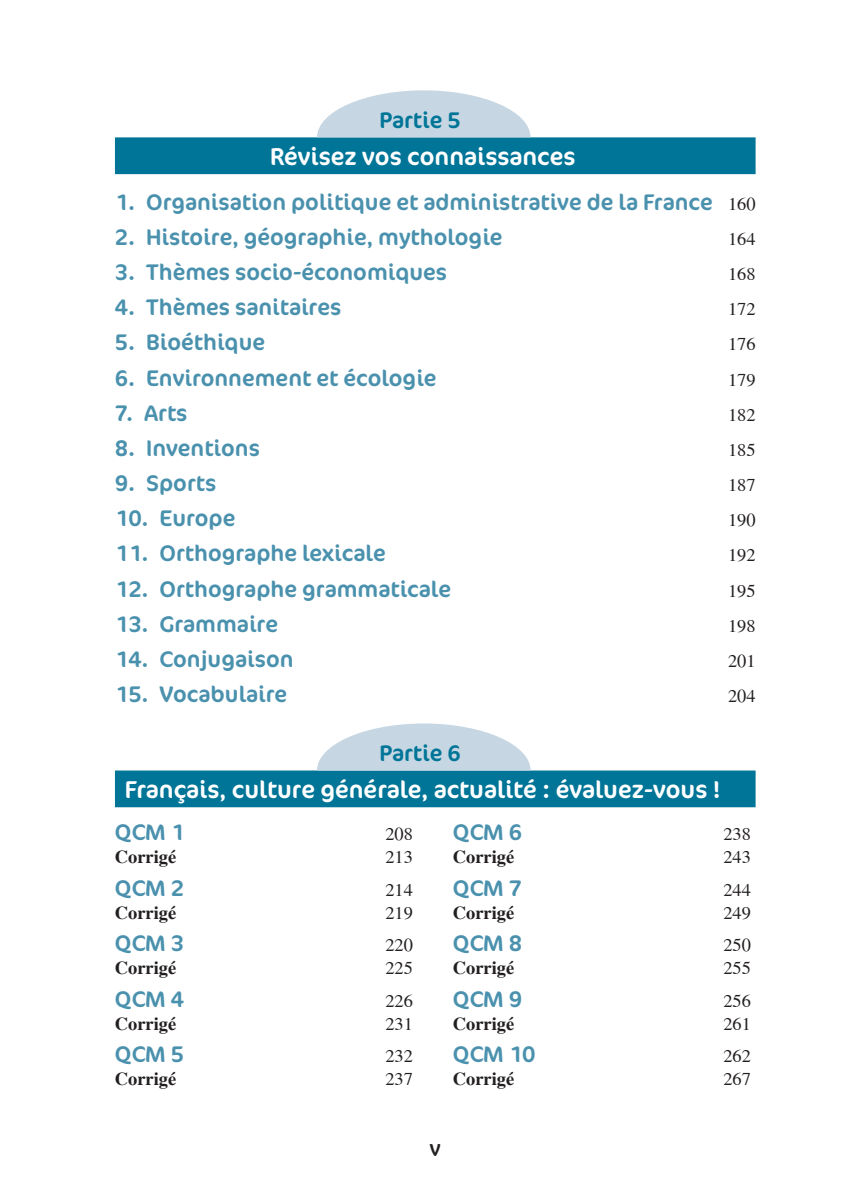
<style>
.page{position:relative;width:845px;height:1191px;background:#fff}
.page>*{position:absolute;margin:0;border:0;box-sizing:border-box;transform-origin:0 0}
.t1{font:24.5px "Cocon OT";color:#fff}
.t2{font:22.75px "Cocon OT";color:#4a91ae}
.t3{font:22.75px "Cocon OT";color:#007597}
.t4{font:18.38px "Times";color:#231f20}
.t5{font:700 18.38px "Times";color:#231f20}
.t6{font:17.5px "Cocon OT";color:#231f20}
.s1{font-family:"Times";font-size:18.38px;color:#231f20}
</style>
<div class="page">
<div style="left:115px;top:137px;width:640px;height:37px;background:#007597"></div>
<div style="left:115px;top:770px;width:640px;height:37px;background:#007597"></div>
<svg style="left:317px;top:90px;width:213px;height:47px"></svg>
<svg style="left:317px;top:723px;width:213px;height:47px"></svg>
<p class="t3" style="left:379px;top:106px;width:83px">Partie 5</p>
<p class="t1" style="left:270px;top:142px;width:307px">Révisez vos connaissances</p>
<p class="t2" style="left:115px;top:189px;width:641px">1. Organisation politique et administrative de la France <span class="s1">160</span></p>
<p class="t2" style="left:115px;top:224px;width:389px">2. Histoire, géographie, mythologie</p>
<p class="t4" style="left:727px;top:228px;width:29px">164</p>
<p class="t2" style="left:115px;top:259px;width:333px">3. Thèmes socio-économiques</p>
<p class="t4" style="left:727px;top:264px;width:29px">168</p>
<p class="t2" style="left:115px;top:294px;width:228px">4. Thèmes sanitaires</p>
<p class="t4" style="left:727px;top:299px;width:29px">172</p>
<p class="t2" style="left:115px;top:329px;width:152px">5. Bioéthique</p>
<p class="t4" style="left:727px;top:334px;width:29px">176</p>
<p class="t2" style="left:115px;top:364px;width:323px">6. Environnement et écologie</p>
<p class="t4" style="left:727px;top:369px;width:29px">179</p>
<p class="t2" style="left:115px;top:399px;width:74px">7. Arts</p>
<p class="t4" style="left:727px;top:404px;width:29px">182</p>
<p class="t2" style="left:115px;top:435px;width:146px">8. Inventions</p>
<p class="t4" style="left:727px;top:439px;width:29px">185</p>
<p class="t2" style="left:115px;top:470px;width:103px">9. Sports</p>
<p class="t4" style="left:727px;top:474px;width:29px">187</p>
<p class="t2" style="left:115px;top:505px;width:122px">10. Europe</p>
<p class="t4" style="left:727px;top:510px;width:29px">190</p>
<p class="t2" style="left:115px;top:540px;width:272px">11. Orthographe lexicale</p>
<p class="t4" style="left:727px;top:545px;width:29px">192</p>
<p class="t2" style="left:115px;top:575px;width:337px">12. Orthographe grammaticale</p>
<p class="t4" style="left:727px;top:580px;width:29px">195</p>
<p class="t2" style="left:115px;top:610px;width:164px">13. Grammaire</p>
<p class="t4" style="left:727px;top:615px;width:29px">198</p>
<p class="t2" style="left:115px;top:645px;width:180px">14. Conjugaison</p>
<p class="t4" style="left:727px;top:650px;width:29px">201</p>
<p class="t2" style="left:115px;top:681px;width:174px">15. Vocabulaire</p>
<p class="t4" style="left:727px;top:685px;width:29px">204</p>
<p class="t3" style="left:379px;top:739px;width:83px">Partie 6</p>
<p class="t1" style="left:125px;top:775px;width:597px">Français, culture générale, actualité : évaluez-vous !</p>
<p class="t2" style="left:115px;top:819px;width:71px">QCM 1</p>
<p class="t4" style="left:385px;top:824px;width:29px">208</p>
<p class="t5" style="left:115px;top:846px;width:63px">Corrigé</p>
<p class="t4" style="left:385px;top:846px;width:29px">213</p>
<p class="t2" style="left:115px;top:874px;width:71px">QCM 2</p>
<p class="t4" style="left:385px;top:879px;width:29px">214</p>
<p class="t5" style="left:115px;top:901px;width:63px">Corrigé</p>
<p class="t4" style="left:385px;top:902px;width:29px">219</p>
<p class="t2" style="left:115px;top:930px;width:71px">QCM 3</p>
<p class="t4" style="left:385px;top:934px;width:29px">220</p>
<p class="t5" style="left:115px;top:957px;width:63px">Corrigé</p>
<p class="t4" style="left:385px;top:957px;width:29px">225</p>
<p class="t2" style="left:115px;top:985px;width:71px">QCM 4</p>
<p class="t4" style="left:385px;top:990px;width:29px">226</p>
<p class="t5" style="left:115px;top:1012px;width:63px">Corrigé</p>
<p class="t4" style="left:385px;top:1013px;width:29px">231</p>
<p class="t2" style="left:115px;top:1041px;width:71px">QCM 5</p>
<p class="t4" style="left:385px;top:1045px;width:29px">232</p>
<p class="t5" style="left:115px;top:1068px;width:63px">Corrigé</p>
<p class="t4" style="left:385px;top:1068px;width:29px">237</p>
<p class="t2" style="left:452px;top:819px;width:71px">QCM 6</p>
<p class="t4" style="left:723px;top:824px;width:29px">238</p>
<p class="t5" style="left:452px;top:846px;width:63px">Corrigé</p>
<p class="t4" style="left:723px;top:846px;width:29px">243</p>
<p class="t2" style="left:452px;top:874px;width:71px">QCM 7</p>
<p class="t4" style="left:723px;top:879px;width:29px">244</p>
<p class="t5" style="left:452px;top:901px;width:63px">Corrigé</p>
<p class="t4" style="left:723px;top:902px;width:29px">249</p>
<p class="t2" style="left:452px;top:930px;width:71px">QCM 8</p>
<p class="t4" style="left:723px;top:934px;width:29px">250</p>
<p class="t5" style="left:452px;top:957px;width:63px">Corrigé</p>
<p class="t4" style="left:723px;top:957px;width:29px">255</p>
<p class="t2" style="left:452px;top:985px;width:71px">QCM 9</p>
<p class="t4" style="left:723px;top:990px;width:29px">256</p>
<p class="t5" style="left:452px;top:1012px;width:63px">Corrigé</p>
<p class="t4" style="left:723px;top:1013px;width:29px">261</p>
<p class="t2" style="left:452px;top:1041px;width:84px">QCM 10</p>
<p class="t4" style="left:723px;top:1045px;width:29px">262</p>
<p class="t5" style="left:452px;top:1068px;width:63px">Corrigé</p>
<p class="t4" style="left:723px;top:1068px;width:29px">267</p>
<p class="t6" style="left:429px;top:1140px;width:12px">V</p>
</div>
